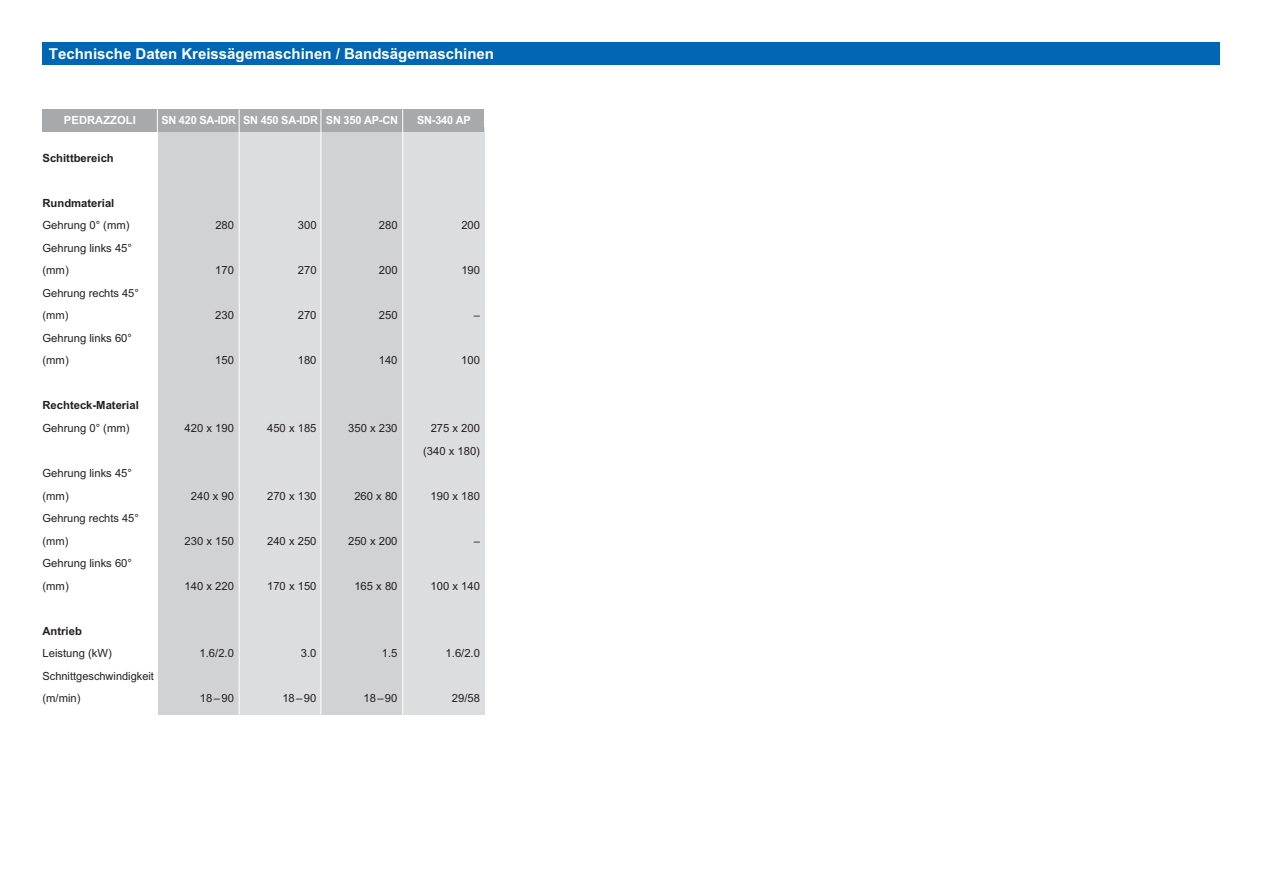
<style>
.page{position:relative;width:1263px;height:893px;background:#fff}
.page>*{position:absolute;margin:0;border:0;box-sizing:border-box;transform-origin:0 0}
.t1{font:700 15px "Arial";color:#fff}
.t2{font:11.25px/22.5px "Arial";color:#231f20}
.t3{font:700 11.25px "Arial";letter-spacing:-.015em;color:#fff}
.t4{font:700 11.25px "Arial";color:#231f20}
.t5{font:11.1px/22.5px "Arial";color:#231f20}
</style>
<div class="page">
<div style="left:157px;top:128px;width:82px;height:587px;background:#d1d2d4"></div>
<div style="left:321px;top:128px;width:82px;height:587px;background:#d1d2d4"></div>
<div style="left:239px;top:128px;width:82px;height:587px;background:#dcdddf"></div>
<div style="left:403px;top:128px;width:81px;height:587px;background:#dcdddf"></div>
<div style="left:43px;top:43px;width:1177px;height:22px;background:#0166b3"></div>
<div style="left:43px;top:109px;width:441px;height:23px;background:#a8a9ad"></div>
<hr style="left:157px;top:109px;width:1px;height:606px;background:#fff">
<hr style="left:239px;top:109px;width:1px;height:606px;background:#fff">
<hr style="left:321px;top:109px;width:1px;height:606px;background:#fff">
<hr style="left:402px;top:109px;width:1px;height:606px;background:#fff">
<h1 class="t1" style="left:49px;top:46px;width:447px">Technische Daten Kreissägemaschinen / Bandsägemaschinen</h1>
<p class="t3" style="left:64px;top:114px;width:73px">Pedrazzoli</p>
<p class="t3" style="left:161px;top:114px;width:238px">SN 420 SA-ID R SN 450 SA-ID R SN 350 AP-CN</p>
<p class="t3" style="left:417px;top:114px;width:55px">SN-340 AP</p>
<p class="t4" style="left:43px;top:152px;width:73px">Schittbereich</p>
<p class="t4" style="left:43px;top:197px;width:73px">Rundmaterial</p>
<p class="t2" style="left:43px;top:214px;width:91px">Gehrung 0° (mm)<br>Gehrung links 45° (mm)</p>
<p class="t5" style="left:43px;top:282px;width:98px">Gehrung rechts 45° (mm)</p>
<p class="t2" style="left:43px;top:327px;width:91px">Gehrung links 60° (mm)</p>
<p class="t4" style="left:43px;top:399px;width:98px">Rechteck-Material</p>
<p class="t2" style="left:43px;top:417px;width:89px">Gehrung 0° (mm)</p>
<p class="t2" style="left:43px;top:462px;width:91px">Gehrung links 45° (mm)</p>
<p class="t5" style="left:43px;top:507px;width:98px">Gehrung rechts 45° (mm)</p>
<p class="t2" style="left:43px;top:552px;width:91px">Gehrung links 60° (mm)</p>
<p class="t4" style="left:43px;top:624px;width:41px">Antrieb</p>
<p class="t2" style="left:43px;top:642px;width:113px">Leistung (kW)<br>Schnittgeschwindigkeit (m/min)</p>
<p class="t2" style="left:215px;top:214px;width:20px">280</p>
<p class="t2" style="left:298px;top:214px;width:20px">300</p>
<p class="t2" style="left:379px;top:214px;width:20px">280</p>
<p class="t2" style="left:461px;top:214px;width:20px">200</p>
<p class="t2" style="left:215px;top:259px;width:20px">170</p>
<p class="t2" style="left:298px;top:259px;width:20px">270</p>
<p class="t2" style="left:379px;top:259px;width:20px">200</p>
<p class="t2" style="left:461px;top:259px;width:20px">190</p>
<p class="t2" style="left:215px;top:304px;width:20px">230</p>
<p class="t2" style="left:298px;top:304px;width:20px">270</p>
<p class="t2" style="left:379px;top:304px;width:20px">250</p>
<p class="t2" style="left:474px;top:304px;width:8px">–</p>
<p class="t2" style="left:215px;top:349px;width:20px">150</p>
<p class="t2" style="left:298px;top:349px;width:20px">180</p>
<p class="t2" style="left:379px;top:349px;width:20px">140</p>
<p class="t2" style="left:461px;top:349px;width:20px">100</p>
<p class="t2" style="left:185px;top:417px;width:51px">420 x 190</p>
<p class="t2" style="left:267px;top:417px;width:51px">450 x 185</p>
<p class="t2" style="left:348px;top:417px;width:51px">350 x 230</p>
<p class="t2" style="left:423px;top:417px;width:58px;text-align:right">275 x 200 (340 x 180)</p>
<p class="t2" style="left:191px;top:484px;width:45px">240 x 90</p>
<p class="t2" style="left:267px;top:484px;width:51px">270 x 130</p>
<p class="t2" style="left:354px;top:484px;width:45px">260 x 80</p>
<p class="t2" style="left:431px;top:484px;width:51px">190 x 180</p>
<p class="t2" style="left:185px;top:529px;width:51px">230 x 150</p>
<p class="t2" style="left:267px;top:529px;width:51px">240 x 250</p>
<p class="t2" style="left:348px;top:529px;width:51px">250 x 200</p>
<p class="t2" style="left:474px;top:529px;width:8px">–</p>
<p class="t2" style="left:185px;top:574px;width:51px">140 x 220</p>
<p class="t2" style="left:267px;top:574px;width:51px">170 x 150</p>
<p class="t2" style="left:354px;top:574px;width:45px">165 x 80</p>
<p class="t2" style="left:431px;top:574px;width:51px">100 x 140</p>
<p class="t2" style="left:200px;top:642px;width:36px">1.6/2.0</p>
<p class="t2" style="left:301px;top:642px;width:17px">3.0</p>
<p class="t2" style="left:382px;top:642px;width:17px">1.5</p>
<p class="t2" style="left:446px;top:642px;width:36px">1.6/2.0</p>
<p class="t2" style="left:200px;top:687px;width:36px">18–90</p>
<p class="t2" style="left:282px;top:687px;width:36px">18–90</p>
<p class="t2" style="left:363px;top:687px;width:36px">18–90</p>
<p class="t2" style="left:452px;top:687px;width:30px">29/58</p>
</div>
